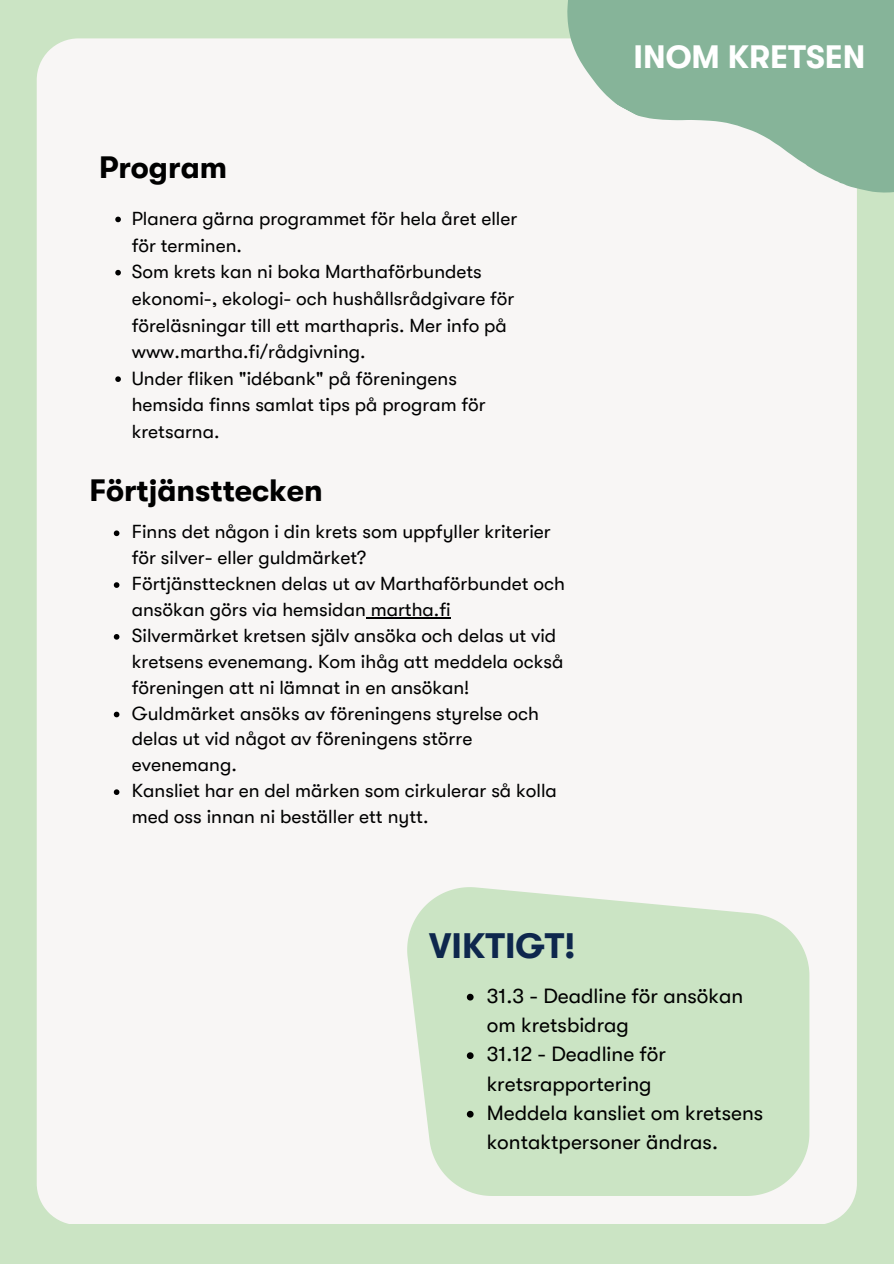
<style>
.page{position:relative;width:894px;height:1264px;background:#fff}
.page>*{position:absolute;margin:0;border:0;box-sizing:border-box;transform-origin:0 0}
.t1{font:700 35.25px "GT Walsheim";color:#0e274d}
.t2{font:700 32.25px "GT Walsheim";color:#fff}
.t3{font:700 30.75px "GT Walsheim";color:#000}
.t4{font:21px/29.2px "GT Walsheim";color:#000}
.t5{font:19.2px/25.8px "GT Walsheim";color:#000}
</style>
<div class="page">
<div style="left:0;top:0;width:893px;height:1263px;background:#cbe4c4"></div>
<div style="left:37px;top:38px;width:819px;height:1185px;background:#f8f6f5"></div>
<svg style="left:115px;top:217px;width:6px;height:5px"></svg>
<svg style="left:115px;top:270px;width:6px;height:5px"></svg>
<svg style="left:115px;top:376px;width:6px;height:6px"></svg>
<svg style="left:528px;top:0;width:365px;height:261px;background:#c1d6c8"></svg>
<svg style="left:114px;top:530px;width:5px;height:6px"></svg>
<svg style="left:114px;top:582px;width:5px;height:6px"></svg>
<hr style="left:366px;top:617px;width:84px;height:1px;background:#000">
<svg style="left:114px;top:634px;width:5px;height:5px"></svg>
<svg style="left:114px;top:711px;width:5px;height:6px"></svg>
<svg style="left:114px;top:789px;width:5px;height:6px"></svg>
<div style="left:371px;top:862px;width:408px;height:313px;background:#f8f6f5"></div>
<svg style="left:407px;top:887px;width:402px;height:308px"></svg>
<svg style="left:466px;top:993px;width:7px;height:7px"></svg>
<svg style="left:466px;top:1052px;width:7px;height:7px"></svg>
<svg style="left:466px;top:1110px;width:7px;height:7px"></svg>
<p class="t3" style="left:99px;top:150px;width:129px">Program</p>
<p class="t5" style="left:132px;top:205px;width:387px;line-height:26.5px">Planera gärna programmet för hela året eller för terminen.</p>
<h2 class="t5" style="left:132px;top:259px;width:384px;line-height:26.5px">Som krets kan ni boka Marthaförbundets ekonomi-, ekologi- och hushållsrådgivare för föreläsningar till ett marthapris. Mer info på www.martha.fi/rådgivning.</h2>
<p class="t5" style="left:132px;top:365px;width:355px;line-height:26.5px">Under fliken "idébank" på föreningens hemsida finns samlat tips på program för kretsarna.</p>
<p class="t3" style="left:89px;top:473px;width:235px">Förtjänsttecken</p>
<p class="t5" style="left:132px;top:519px;width:420px">Finns det någon i din krets som uppfyller kriterier för silver- eller guldmärket?</p>
<h2 class="t5" style="left:132px;top:571px;width:434px">Förtjänsttecknen delas ut av Marthaförbundet och ansökan görs via hemsidan martha.fi</h2>
<p class="t5" style="left:132px;top:622px;width:433px">Silvermärket kretsen själv ansöka och delas ut vid kretsens evenemang. Kom ihåg att meddela också föreningen att ni lämnat in en ansökan!</p>
<p class="t5" style="left:132px;top:700px;width:408px">Guldmärket ansöks av föreningens styrelse och delas ut vid något av föreningens större evenemang.</p>
<p class="t5" style="left:132px;top:778px;width:426px">Kansliet har en del märken som cirkulerar så kolla med oss innan ni beställer ett nytt.</p>
<p class="t1" style="left:429px;top:926px;width:147px">VIKTIGT!</p>
<p class="t2" style="left:633px;top:39px;width:233px">INOM KRETSEN</p>
<p class="t4" style="left:486px;top:981px;width:258px">31.3 - Deadline för ansökan om kretsbidrag</p>
<p class="t4" style="left:486px;top:1039px;width:181px">31.12 - Deadline för kretsrapportering</p>
<h1 class="t4" style="left:486px;top:1098px;width:278px">Meddela kansliet om kretsens kontaktpersoner ändras.</h1>
</div>
